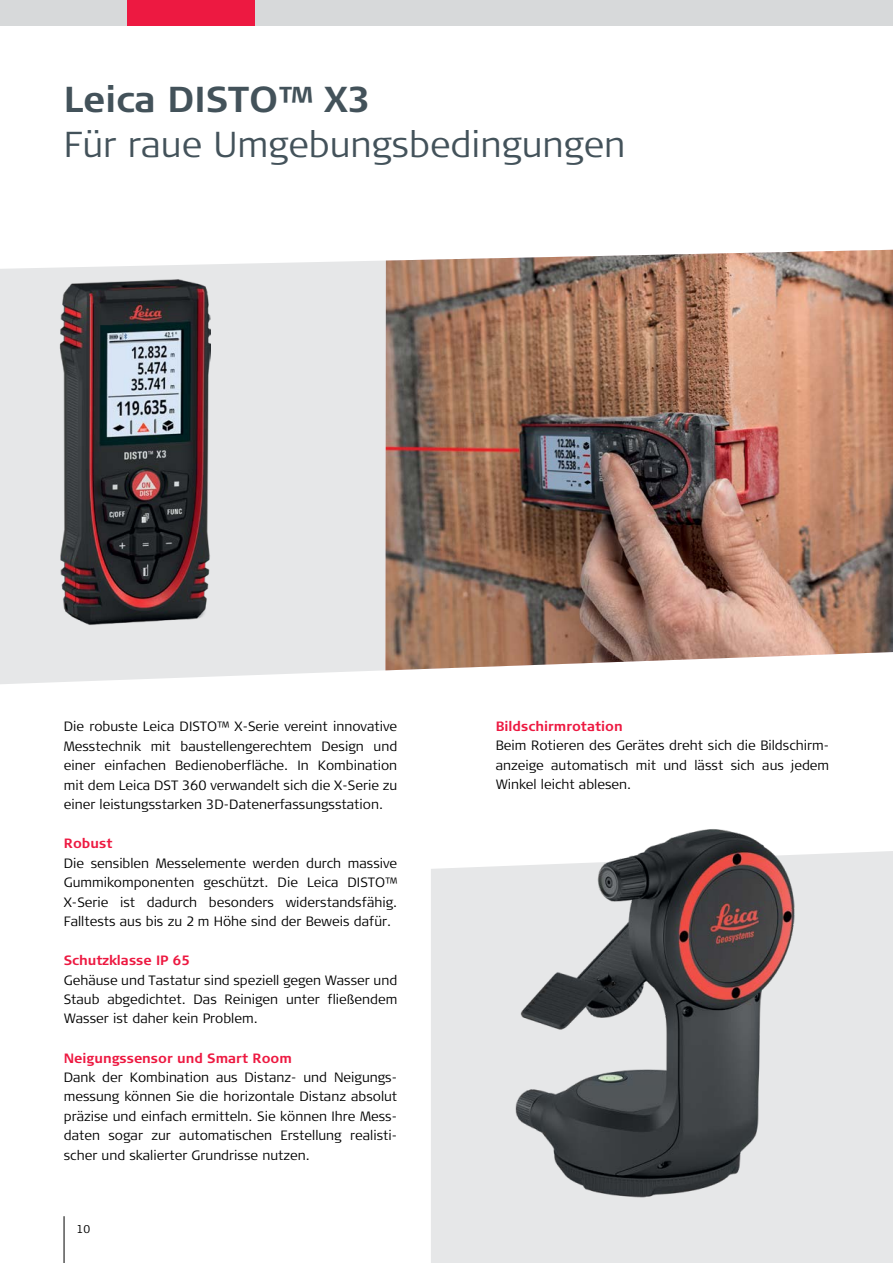
<style>
.page{position:relative;width:893px;height:1263px;background:#fff}
.page>*{position:absolute;margin:0;border:0;box-sizing:border-box;transform-origin:0 0}
.t1{font:300 36px "Signa Column";color:#43525a}
.t2{font:700 36px "Signa Column";color:#43525a}
.t3{font:300 13.5px/19.5px "Signa Column";color:#000;text-align:justify}
.t4{font:700 13.5px "Signa Column";color:#ed1941}
.t5{font:300 11.25px "Signa Column";color:#000}
</style>
<div class="page">
<div style="left:0;top:260px;width:395px;height:424px;background:#e6e7e8"></div>
<img style="left:385px;top:250px;width:508px;height:420px">
<div style="left:431px;top:851px;width:462px;height:412px;background:#e6e7e8"></div>
<hr style="left:64px;top:1216px;width:1px;height:47px;background:#000">
<img style="left:502px;top:829px;width:313px;height:370px">
<img style="left:55px;top:279px;width:156px;height:405px">
<div style="left:0;top:0;width:893px;height:26px;background:#d7d9da"></div>
<div style="left:128px;top:0;width:127px;height:26px;background:#ed1941"></div>
<h1 class="t2" style="left:64px;top:77px;width:309px">Leica DISTO™ X3</h1>
<h1 class="t1" style="left:64px;top:122px;width:563px">Für raue Umgebungsbedingungen</h1>
<p class="t3" style="left:64px;top:717px;width:335px">Die robuste Leica DISTO™ X-Serie vereint innovative Messtechnik mit baustellengerechtem Design und einer einfachen Bedienoberfläche. In Kombination mit dem Leica DST 360 verwandelt sich die X-Serie zu einer leistungsstarken 3D-Datenerfassungsstation.</p>
<p class="t4" style="left:64px;top:835px;width:50px">Robust</p>
<p class="t3" style="left:64px;top:853px;width:335px">Die sensiblen Messelemente werden durch massive Gummikomponenten geschützt. Die Leica DISTO™ X-Serie ist dadurch besonders widerstandsfähig.<br>Falltests aus bis zu 2 m Höhe sind der Beweis dafür.</p>
<p class="t4" style="left:64px;top:952px;width:128px">Schutzklasse IP 65</p>
<p class="t3" style="left:64px;top:970px;width:335px">Gehäuse und Tastatur sind speziell gegen Wasser und Staub abgedichtet. Das Reinigen unter fließendem Wasser ist daher kein Problem.</p>
<p class="t4" style="left:64px;top:1049px;width:230px">Neigungssensor und Smart Room</p>
<p class="t3" style="left:64px;top:1068px;width:335px">Dank der Kombination aus Distanz- und Neigungs&shy;messung können Sie die horizontale Distanz absolut präzise und einfach ermitteln. Sie können Ihre Mess&shy;daten sogar zur automatischen Erstellung realisti&shy;scher und skalierter Grundrisse nutzen.</p>
<p class="t5" style="left:77px;top:1222px;width:15px">10</p>
<p class="t4" style="left:496px;top:718px;width:129px">Bildschirmrotation</p>
<p class="t3" style="left:496px;top:736px;width:335px">Beim Rotieren des Gerätes dreht sich die Bildschirm&shy;anzeige automatisch mit und lässt sich aus jedem Winkel leicht ablesen.</p>
</div>
